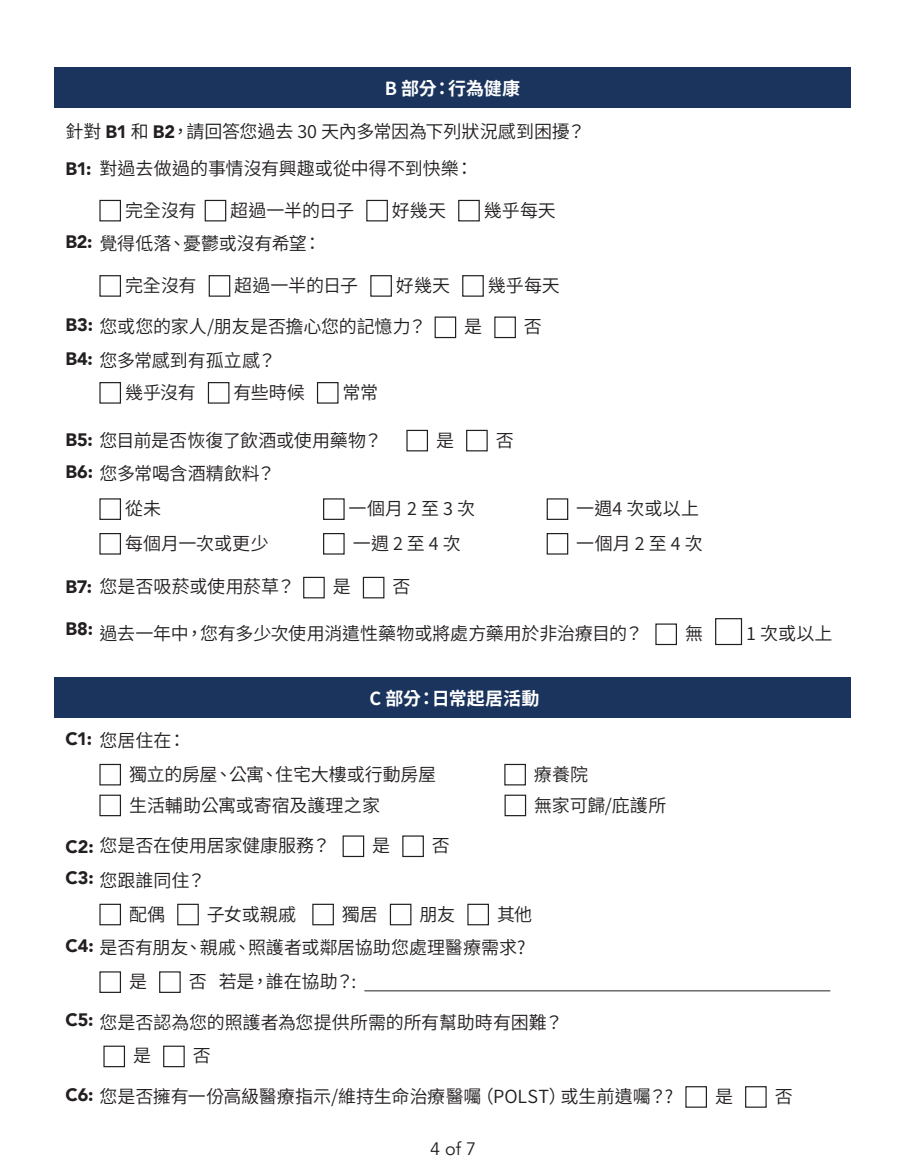
<style>
.page{position:relative;width:905px;height:1175px;background:#fff}
.page>*{position:absolute;margin:0;border:0;box-sizing:border-box;transform-origin:0 0}
.t1{font:18px/33.8px "Source Han Sans TC";letter-spacing:-.005em;color:#231f20}
.t2{font:700 18px "Source Han Sans TC";letter-spacing:-.005em;color:#fff}
.t3{font:900 18px "Avenir";color:#231f20}
.t4{font:18px "Avenir";color:#231f20}
.s1{font-family:"Avenir";font-weight:900}
</style>
<div class="page">
<div style="left:54px;top:677px;width:796px;height:41px;background:#1a345d"></div>
<div style="left:54px;top:68px;width:796px;height:40px;background:#1a345d"></div>
<div style="left:99px;top:200px;width:22px;height:21px;border:1px solid #231f20"></div>
<div style="left:205px;top:200px;width:21px;height:21px;border:1px solid #231f20"></div>
<div style="left:366px;top:200px;width:22px;height:21px;border:1px solid #231f20"></div>
<div style="left:458px;top:200px;width:22px;height:21px;border:1px solid #231f20"></div>
<div style="left:99px;top:275px;width:22px;height:22px;border:1px solid #231f20"></div>
<div style="left:209px;top:275px;width:21px;height:22px;border:1px solid #231f20"></div>
<div style="left:370px;top:275px;width:22px;height:22px;border:1px solid #231f20"></div>
<div style="left:462px;top:275px;width:22px;height:22px;border:1px solid #231f20"></div>
<div style="left:434px;top:316px;width:22px;height:22px;border:1px solid #231f20"></div>
<div style="left:494px;top:316px;width:22px;height:22px;border:1px solid #231f20"></div>
<div style="left:99px;top:382px;width:22px;height:21px;border:1px solid #231f20"></div>
<div style="left:208px;top:382px;width:21px;height:21px;border:1px solid #231f20"></div>
<div style="left:317px;top:382px;width:21px;height:21px;border:1px solid #231f20"></div>
<div style="left:406px;top:430px;width:22px;height:21px;border:1px solid #231f20"></div>
<div style="left:466px;top:430px;width:21px;height:21px;border:1px solid #231f20"></div>
<div style="left:99px;top:498px;width:22px;height:22px;border:1px solid #231f20"></div>
<div style="left:323px;top:498px;width:21px;height:22px;border:1px solid #231f20"></div>
<div style="left:546px;top:498px;width:22px;height:22px;border:1px solid #231f20"></div>
<div style="left:99px;top:533px;width:22px;height:21px;border:1px solid #231f20"></div>
<div style="left:323px;top:533px;width:21px;height:21px;border:1px solid #231f20"></div>
<div style="left:546px;top:533px;width:22px;height:21px;border:1px solid #231f20"></div>
<div style="left:303px;top:577px;width:22px;height:21px;border:1px solid #231f20"></div>
<div style="left:363px;top:577px;width:21px;height:21px;border:1px solid #231f20"></div>
<div style="left:655px;top:623px;width:22px;height:22px;border:1px solid #231f20"></div>
<div style="left:715px;top:618px;width:27px;height:27px;border:1px solid #231f20"></div>
<div style="left:99px;top:764px;width:22px;height:21px;border:1px solid #231f20"></div>
<div style="left:504px;top:764px;width:22px;height:21px;border:1px solid #231f20"></div>
<div style="left:99px;top:794px;width:22px;height:22px;border:1px solid #231f20"></div>
<div style="left:504px;top:794px;width:22px;height:22px;border:1px solid #231f20"></div>
<div style="left:342px;top:835px;width:22px;height:22px;border:1px solid #231f20"></div>
<div style="left:402px;top:835px;width:22px;height:22px;border:1px solid #231f20"></div>
<div style="left:99px;top:903px;width:22px;height:22px;border:1px solid #231f20"></div>
<div style="left:177px;top:903px;width:22px;height:22px;border:1px solid #231f20"></div>
<div style="left:312px;top:903px;width:22px;height:22px;border:1px solid #231f20"></div>
<div style="left:390px;top:903px;width:21px;height:22px;border:1px solid #231f20"></div>
<div style="left:467px;top:903px;width:22px;height:22px;border:1px solid #231f20"></div>
<hr style="left:364px;top:990px;width:466px;height:1px;background:#231f20">
<div style="left:99px;top:971px;width:22px;height:22px;border:1px solid #231f20"></div>
<div style="left:159px;top:971px;width:22px;height:22px;border:1px solid #231f20"></div>
<div style="left:103px;top:1045px;width:22px;height:22px;border:1px solid #231f20"></div>
<div style="left:163px;top:1045px;width:22px;height:22px;border:1px solid #231f20"></div>
<div style="left:685px;top:1086px;width:22px;height:21px;border:1px solid #231f20"></div>
<div style="left:745px;top:1086px;width:21px;height:21px;border:1px solid #231f20"></div>
<p class="t2" style="left:385px;top:78px;width:137px">B 部分：行為健康</p>
<p class="t1" style="left:65px;top:113px;width:521px;line-height:37.5px">針對 <span class="s1">B1</span> 和 <span class="s1">B2</span>，請回答您過去 30 天內多常因為下列狀況感到困擾？<br><span class="s1">B1:</span> 對過去做過的事情沒有興趣或從中得不到快樂：</p>
<p class="t1" style="left:125px;top:193px;width:73px">完全沒有</p>
<p class="t1" style="left:230px;top:193px;width:125px">超過一半的日子</p>
<p class="t1" style="left:392px;top:193px;width:56px">好幾天</p>
<p class="t1" style="left:484px;top:193px;width:74px">幾乎每天</p>
<p class="t3" style="left:65px;top:226px;width:29px">B2:</p>
<p class="t1" style="left:99px;top:227px;width:223px">覺得低落、憂鬱或沒有希望：</p>
<p class="t1" style="left:125px;top:269px;width:73px">完全沒有</p>
<p class="t1" style="left:234px;top:269px;width:125px">超過一半的日子</p>
<p class="t1" style="left:396px;top:269px;width:56px">好幾天</p>
<p class="t1" style="left:488px;top:269px;width:74px">幾乎每天</p>
<p class="t1" style="left:99px;top:310px;width:328px">您或您的家人/朋友是否擔心您的記憶力？</p>
<p class="t1" style="left:464px;top:310px;width:19px">是</p>
<p class="t1" style="left:524px;top:310px;width:19px">否</p>
<p class="t1" style="left:125px;top:345px;width:153px;line-height:32px;text-indent:-60px"><span class="s1">B4:</span> 您多常感到有孤立感？幾乎沒有</p>
<p class="t3" style="left:65px;top:309px;width:29px">B3:</p>
<p class="t1" style="left:233px;top:376px;width:73px">有些時候</p>
<p class="t1" style="left:342px;top:376px;width:37px">常常</p>
<p class="t1" style="left:65px;top:423px;width:318px"><span class="s1">B5:</span> 您目前是否恢復了飲酒或使用藥物？</p>
<p class="t1" style="left:436px;top:423px;width:19px">是</p>
<p class="t1" style="left:495px;top:423px;width:19px">否</p>
<p class="t1" style="left:125px;top:457px;width:152px;line-height:34.7px;text-indent:-60px"><span class="s1">B6:</span> 您多常喝含酒精飲料？從未</p>
<p class="t1" style="left:348px;top:492px;width:128px">一個月 2 至 3 次</p>
<p class="t1" style="left:576px;top:492px;width:124px">一週4 次或以上</p>
<p class="t1" style="left:125px;top:526px;width:145px">每個月一次或更少</p>
<p class="t1" style="left:352px;top:526px;width:110px">一週 2 至 4 次</p>
<p class="t1" style="left:576px;top:526px;width:128px">一個月 2 至 4 次</p>
<p class="t1" style="left:65px;top:570px;width:231px"><span class="s1">B7:</span> 您是否吸菸或使用菸草？</p>
<p class="t1" style="left:333px;top:570px;width:19px">是</p>
<p class="t1" style="left:392px;top:570px;width:19px">否</p>
<p class="t1" style="left:65px;top:617px;width:579px"><sup>B8:</sup> 過去一年中，您有多少次使用消遣性藥物或將處方藥用於非治療目的？</p>
<p class="t1" style="left:685px;top:617px;width:19px">無</p>
<p class="t1" style="left:746px;top:617px;width:88px">1 次或以上</p>
<p class="t2" style="left:369px;top:688px;width:171px">C 部分：日常起居活動</p>
<p class="t3" style="left:65px;top:723px;width:28px">C1:</p>
<p class="t1" style="left:129px;top:724px;width:308px;text-indent:-30px">您居住在：<br>獨立的房屋、公寓、住宅大樓或行動房屋</p>
<p class="t1" style="left:534px;top:758px;width:56px">療養院</p>
<p class="t1" style="left:129px;top:788px;width:252px">生活輔助公寓或寄宿及護理之家</p>
<p class="t1" style="left:534px;top:788px;width:134px">無家可歸/庇護所</p>
<p class="t1" style="left:372px;top:829px;width:19px">是</p>
<p class="t1" style="left:432px;top:829px;width:19px">否</p>
<p class="t1" style="left:129px;top:863px;width:78px;text-indent:-64px"><span class="s1">C3:</span> 您跟誰同住？配偶</p>
<p class="t1" style="left:65px;top:829px;width:266px"><span class="s1">C2:</span> 您是否在使用居家健康服務？</p>
<p class="t1" style="left:207px;top:897px;width:91px">子女或親戚</p>
<p class="t1" style="left:342px;top:897px;width:37px">獨居</p>
<p class="t1" style="left:419px;top:897px;width:37px">朋友</p>
<p class="t1" style="left:497px;top:897px;width:37px">其他</p>
<p class="t3" style="left:65px;top:930px;width:30px">C4:</p>
<p class="t1" style="left:129px;top:931px;width:398px;text-indent:-30px">是否有朋友、親戚、照護者或鄰居協助您處理醫療需求?是</p>
<p class="t1" style="left:189px;top:965px;width:169px">否 若是，誰在協助？:</p>
<p class="t1" style="left:133px;top:1005px;width:431px;text-indent:-34px">您是否認為您的照護者為您提供所需的所有幫助時有困難？是</p>
<p class="t3" style="left:65px;top:1004px;width:30px">C5:</p>
<p class="t1" style="left:193px;top:1039px;width:19px">否</p>
<p class="t1" style="left:99px;top:1079px;width:575px">您是否擁有一份高級醫療指示/維持生命治療醫囑（POLST）或生前遺囑？?</p>
<p class="t1" style="left:715px;top:1079px;width:19px">是</p>
<p class="t1" style="left:774px;top:1079px;width:19px">否</p>
<p class="t3" style="left:65px;top:1078px;width:30px">C6:</p>
<p class="t4" style="left:430px;top:1137px;width:48px">4 of 7</p>
</div>
